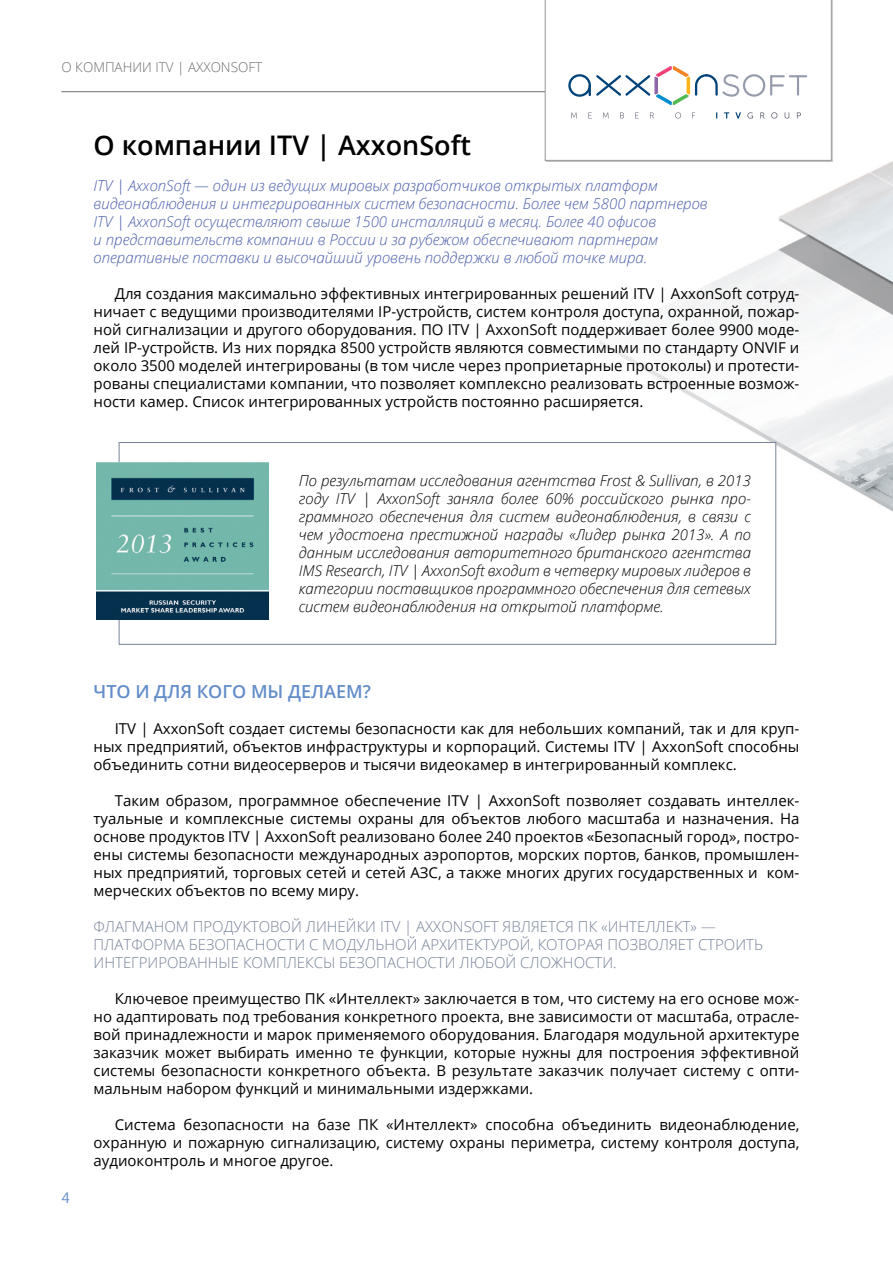
<style>
.page{position:relative;width:893px;height:1263px;background:#fff}
.page>*{position:absolute;margin:0;border:0;box-sizing:border-box;transform-origin:0 0}
.t1{font:600 27px "Open Sans";color:#000}
.t2{font:600 18px "Open Sans";color:#638dc9}
.t3{font:15px/18px "Open Sans";color:#000;text-align:justify}
.t4{font:italic 300 15px/18px "Open Sans";color:#000;text-align:justify}
.t5{font:italic 300 15px/18px "Open Sans";color:#4b5eaa}
.t6{font:300 15px/18px "Open Sans";color:#788398}
.t7{font:15px "Segoe UI";color:#638dc9}
.t8{font:300 13.5px "Open Sans";color:#6d6e71}
</style>
<div class="page">
<img style="left:599px;top:161px;width:294px;height:458px">
<hr style="left:62px;top:91px;width:769px;height:1px;background:#6d6e71">
<div style="left:119px;top:442px;width:657px;height:202px;background:#fff;border:1px solid #788398"></div>
<img style="left:96px;top:462px;width:173px;height:157px">
<svg style="left:545px;top:0;width:286px;height:161px"></svg>
<svg style="left:571px;top:112px;width:6px;height:6px"></svg>
<svg style="left:588px;top:112px;width:4px;height:6px"></svg>
<svg style="left:603px;top:112px;width:6px;height:6px"></svg>
<svg style="left:620px;top:112px;width:4px;height:6px"></svg>
<svg style="left:635px;top:112px;width:4px;height:6px"></svg>
<svg style="left:650px;top:112px;width:4px;height:6px"></svg>
<svg style="left:675px;top:112px;width:6px;height:7px"></svg>
<svg style="left:692px;top:112px;width:3px;height:6px"></svg>
<svg style="left:724px;top:112px;width:5px;height:6px"></svg>
<svg style="left:735px;top:112px;width:6px;height:6px"></svg>
<svg style="left:747px;top:112px;width:6px;height:7px"></svg>
<svg style="left:760px;top:112px;width:5px;height:7px"></svg>
<svg style="left:771px;top:112px;width:6px;height:7px"></svg>
<svg style="left:785px;top:112px;width:4px;height:7px"></svg>
<svg style="left:797px;top:112px;width:4px;height:7px"></svg>
<svg style="left:568px;top:66px;width:239px;height:39px"></svg>
<hr style="left:770px;top:84px;width:14px;height:3px;background:#959bab">
<p class="t8" style="left:62px;top:58px;width:202px">О КОМПАНИИ ITV | AXXONSOFT</p>
<h1 class="t1" style="left:94px;top:127px;width:379px">О компании ITV | AxxonSoft</h1>
<p class="t5" style="left:94px;top:176px;width:616px">ITV | AxxonSoft — один из ведущих мировых разработчиков открытых платформ видеонаблюдения и интегрированных систем безопасности. Более чем 5800 партнеров ITV | AxxonSoft осуществляют свыше 1500 инсталляций в месяц. Более 40 офисов<br>и представительств компании в России и за рубежом обеспечивают партнерам оперативные поставки и высочайший уровень поддержки в любой точке мира.</p>
<p class="t3" style="left:94px;top:284px;width:707px;text-indent:21px">Для создания максимально эффективных интегрированных решений ITV | AxxonSoft сотруд&shy;ничает с ведущими производителями IP-устройств, систем контроля доступа, охранной, пожар&shy;ной сигнализации и другого оборудования. ПО ITV | AxxonSoft поддерживает более 9900 моде&shy;лей IP-устройств. Из них порядка 8500 устройств являются совместимыми по стандарту ONVIF и около 3500 моделей интегрированы (в том числе через проприетарные протоколы) и протести&shy;рованы специалистами компании, что позволяет комплексно реализовать встроенные возмож&shy;ности камер. Список интегрированных устройств постоянно расширяется.</p>
<p class="t4" style="left:299px;top:471px;width:454px">По результатам исследования агентства Frost &amp; Sullivan, в 2013 году ITV | AxxonSoft заняла более 60% российского рынка про&shy;граммного обеспечения для систем видеонаблюдения, в связи с чем удостоена престижной награды «Лидер рынка 2013». А по данным исследования авторитетного британского агентства IMS Research, ITV | AxxonSoft входит в четверку мировых лидеров в категории поставщиков программного обеспечения для сетевых систем видеонаблюдения на открытой платформе.</p>
<p class="t7" style="left:62px;top:1187px;width:10px">4</p>
<p class="t2" style="left:94px;top:679px;width:279px">ЧТО И ДЛЯ КОГО МЫ ДЕЛАЕМ?</p>
<p class="t3" style="left:94px;top:719px;width:707px;text-indent:21px">ITV | AxxonSoft создает системы безопасности как для небольших компаний, так и для круп&shy;ных предприятий, объектов инфраструктуры и корпораций. Системы ITV | AxxonSoft способны объединить сотни видеосерверов и тысячи видеокамер в интегрированный комплекс.</p>
<p class="t3" style="left:94px;top:791px;width:707px;text-indent:21px">Таким образом, программное обеспечение ITV | AxxonSoft позволяет создавать интеллек&shy;туальные и комплексные системы охраны для объектов любого масштаба и назначения. На основе продуктов ITV | AxxonSoft реализовано более 240 проектов «Безопасный город», постро&shy;ены системы безопасности международных аэропортов, морских портов, банков, промышлен&shy;ных предприятий, торговых сетей и сетей АЗС, а также многих других государственных и ком&shy;мерческих объектов по всему миру.</p>
<p class="t6" style="left:94px;top:917px;width:671px">ФЛАГМАНОМ ПРОДУКТОВОЙ ЛИНЕЙКИ ITV | AXXONSOFT ЯВЛЯЕТСЯ ПК «ИНТЕЛЛЕКТ» —<br>ПЛАТФОРМА БЕЗОПАСНОСТИ С МОДУЛЬНОЙ АРХИТЕКТУРОЙ, КОТОРАЯ ПОЗВОЛЯЕТ СТРОИТЬ<br>ИНТЕГРИРОВАННЫЕ КОМПЛЕКСЫ БЕЗОПАСНОСТИ ЛЮБОЙ СЛОЖНОСТИ.</p>
<p class="t3" style="left:94px;top:989px;width:707px;text-indent:21px">Ключевое преимущество ПК «Интеллект» заключается в том, что систему на его основе мож&shy;но адаптировать под требования конкретного проекта, вне зависимости от масштаба, отрасле&shy;вой принадлежности и марок применяемого оборудования. Благодаря модульной архитектуре заказчик может выбирать именно те функции, которые нужны для построения эффективной системы безопасности конкретного объекта. В результате заказчик получает систему с опти&shy;мальным набором функций и минимальными издержками.</p>
<p class="t3" style="left:94px;top:1115px;width:707px;text-indent:21px">Система безопасности на базе ПК «Интеллект» способна объединить видеонаблюдение, охранную и пожарную сигнализацию, систему охраны периметра, систему контроля доступа, аудиоконтроль и многое другое.</p>
</div>
